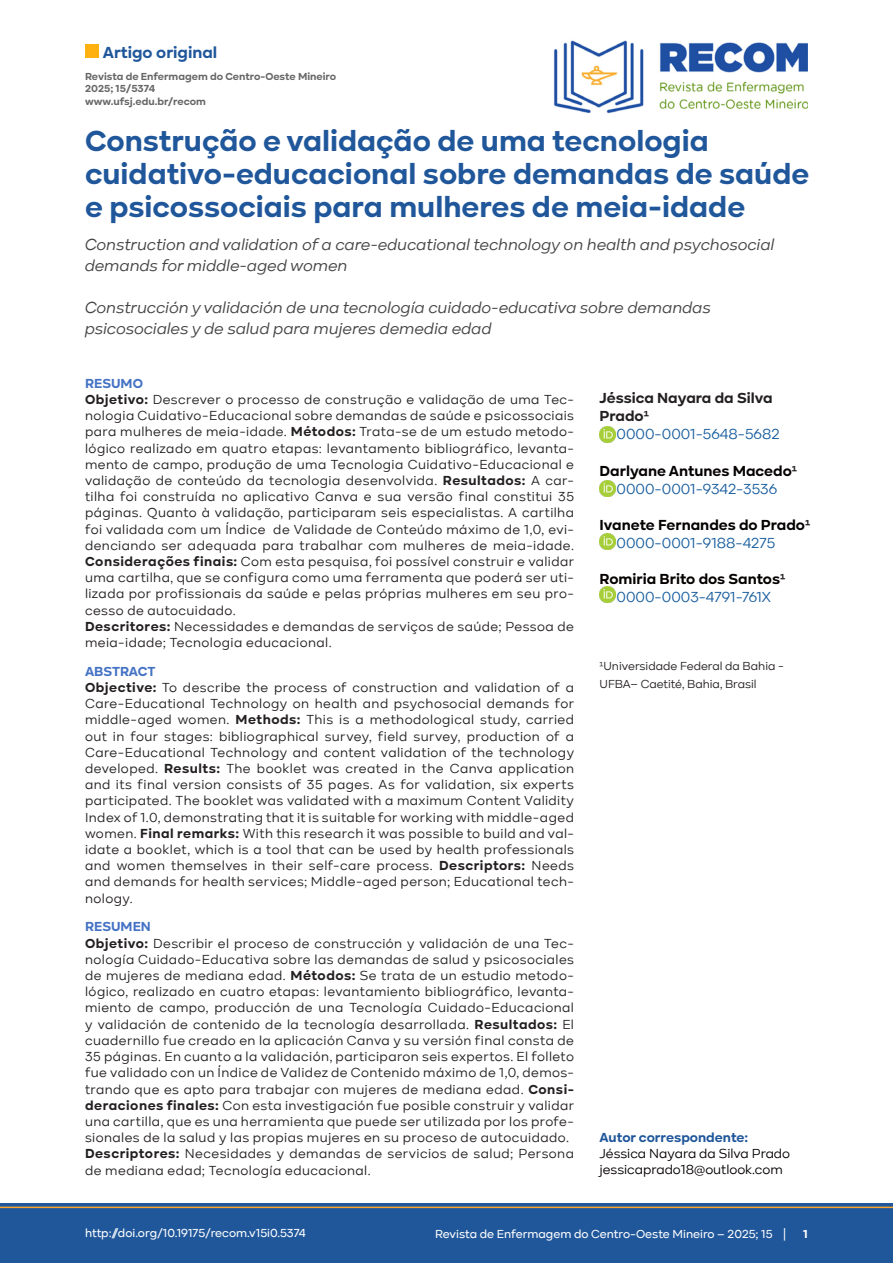
<style>
.page{position:relative;width:893px;height:1263px;background:#fff}
.page>*{position:absolute;margin:0;border:0;box-sizing:border-box;transform-origin:0 0}
.Titulo_principal{font:700 30px/33px "Kinetika";color:#20579b}
.Titulos_linguas{font:italic 16.5px/21px "Kinetika";color:#454545}
.t1{font:700 16.5px "Kinetika";color:#20579b}
.Body_Text_2{font:700 15px "Kinetika";color:#050000}
.Body_Text_2-2{font:15px "Kinetika";color:#175d9e}
.Nome_autor{font:700 15px/18px "Kinetika";color:#231f20}
.Orcid{font:15px "Kinetika";color:#175d9e}
.Texto_resumo{font:13.5px/16.2px "Kinetika";letter-spacing:.03em;color:#231f20;text-align:justify}
.Body_Text_2-3{font:13.5px "Kinetika";color:#050000}
.Tit__Resuno{font:700 13.5px "Kinetika";color:#4472c4}
.Body_Text_2-4{font:700 13.5px "Kinetika";color:#20579b}
.t2{font:500 12px "Kinetika";color:#fff}
.Universidades_certo{font:12px/18px "Kinetika";color:#231f20}
.t3{font:700 12px "Kinetika";color:#fff}
.t4{font:700 10.5px "Kinetika";color:#676767}
.s1{font-weight:700}
.s2{color:#231f20}
</style>
<div class="page">
<div style="left:0;top:1203px;width:893px;height:60px;background:#20579b"></div>
<hr style="left:0;top:1206px;width:893px;height:2px;background:#f9a42e">
<img style="left:553px;top:40px;width:255px;height:74px">
<div style="left:85px;top:45px;width:14px;height:13px;background:#ffb111"></div>
<img style="left:599px;top:480px;width:16px;height:16px">
<img style="left:599px;top:533px;width:16px;height:16px">
<img style="left:599px;top:587px;width:16px;height:16px">
<img style="left:599px;top:426px;width:16px;height:16px">
<p class="t1" style="left:103px;top:43px;width:116px">Artigo original</p>
<p class="t4" style="left:85px;top:70px;width:253px">Revista de Enfermagem do Centro-Oeste Mineiro</p>
<p class="t4" style="left:85px;top:82px;width:72px">2025; 15/5374</p>
<p class="t4" style="left:85px;top:95px;width:123px">www.ufsj.edu.br/recom</p>
<p class="Titulo_principal" style="left:85px;top:124px;width:726px">Construção e validação de uma tecnologia cuidativo-educacional sobre demandas de saúde e psicossociais para mulheres de meia-idade</p>
<p class="Titulos_linguas" style="left:85px;top:234px;width:691px">Construction and validation of a care-educational technology on health and psychosocial demands for middle-aged women</p>
<p class="Titulos_linguas" style="left:85px;top:297px;width:627px">Construcción y validación de una tecnología cuidado-educativa sobre demandas psicosociales y de salud para mujeres demedia edad</p>
<p class="Tit__Resuno" style="left:85px;top:375px;width:59px">RESUMO</p>
<p class="Texto_resumo" style="left:85px;top:391px;width:491px"><span class="s1">Objetivo:</span> Descrever o processo de construção e validação de uma Tec&shy;nologia Cuidativo-Educacional sobre demandas de saúde e psicossociais para mulheres de meia-idade. <span class="s1">Métodos:</span> Trata-se de um estudo metodo&shy;lógico realizado em quatro etapas: levantamento bibliográfico, levanta&shy;mento de campo, produção de uma Tecnologia Cuidativo-Educacional e validação de conteúdo da tecnologia desenvolvida. <span class="s1">Resultados:</span> A car&shy;tilha foi construída no aplicativo Canva e sua versão final constitui 35 páginas. Quanto à validação, participaram seis especialistas. A cartilha foi validada com um Índice de Validade de Conteúdo máximo de 1,0, evi&shy;denciando ser adequada para trabalhar com mulheres de meia-idade.<br><span class="s1">Considerações finais:</span> Com esta pesquisa, foi possível construir e validar uma cartilha, que se configura como uma ferramenta que poderá ser uti&shy;lizada por profissionais da saúde e pelas próprias mulheres em seu pro&shy;cesso de autocuidado.</p>
<p class="Texto_resumo" style="left:85px;top:618px;width:490px"><span class="s1">Descritores:</span> Necessidades e demandas de serviços de saúde; Pessoa de meia-idade; Tecnologia educacional.</p>
<p class="Tit__Resuno" style="left:85px;top:663px;width:72px">ABSTRACT</p>
<p class="Texto_resumo" style="left:85px;top:679px;width:491px"><span class="s1">Objective:</span> To describe the process of construction and validation of a Care-Educational Technology on health and psychosocial demands for middle-aged women. <span class="s1">Methods:</span> This is a methodological study, carried out in four stages: bibliographical survey, field survey, production of a Care-Educational Technology and content validation of the technology developed. <span class="s1">Results:</span> The booklet was created in the Canva application and its final version consists of 35 pages. As for validation, six experts participated. The booklet was validated with a maximum Content Validity Index of 1.0, demonstrating that it is suitable for working with middle-aged women. <span class="s1">Final remarks:</span> With this research it was possible to build and val&shy;idate a booklet, which is a tool that can be used by health professionals and women themselves in their self-care process. <span class="s1">Descriptors:</span> Needs and demands for health services; Middle-aged person; Educational tech&shy;nology.</p>
<p class="Tit__Resuno" style="left:85px;top:919px;width:67px">RESUMEN</p>
<p class="Texto_resumo" style="left:85px;top:935px;width:490px"><span class="s1">Objetivo:</span> Describir el proceso de construcción y validación de una Tec&shy;nología Cuidado-Educativa sobre las demandas de salud y psicosociales de mujeres de mediana edad. <span class="s1">Métodos:</span> Se trata de un estudio metodo&shy;lógico, realizado en cuatro etapas: levantamiento bibliográfico, levanta&shy;miento de campo, producción de una Tecnología Cuidado-Educacional y validación de contenido de la tecnología desarrollada. <span class="s1">Resultados:</span> El cuadernillo fue creado en la aplicación Canva y su versión final consta de 35 páginas. En cuanto a la validación, participaron seis expertos. El folleto fue validado con un Índice de Validez de Contenido máximo de 1,0, demos&shy;trando que es apto para trabajar con mujeres de mediana edad. <span class="s1">Consi&shy;deraciones finales:</span> Con esta investigación fue posible construir y validar una cartilla, que es una herramienta que puede ser utilizada por los profe&shy;sionales de la salud y las propias mujeres en su proceso de autocuidado.</p>
<p class="Texto_resumo" style="left:85px;top:1145px;width:490px"><span class="s1">Descriptores:</span> Necesidades y demandas de servicios de salud; Persona de mediana edad; Tecnología educacional.</p>
<p class="Nome_autor" style="left:600px;top:389px;width:175px">Jéssica Nayara da Silva<br>Prado1</p>
<p class="Orcid" style="left:617px;top:426px;width:165px">0000-0001-5648-5682</p>
<p class="Body_Text_2" style="left:600px;top:461px;width:199px">Darlyane Antunes Macedo<span class="s2">1</span></p>
<p class="Body_Text_2-2" style="left:617px;top:480px;width:162px">0000-0001-9342-3536</p>
<p class="Body_Text_2" style="left:600px;top:515px;width:212px">Ivanete Fernandes do Prado<span class="s2">1</span></p>
<p class="Body_Text_2-2" style="left:617px;top:534px;width:160px">0000-0001-9188-4275</p>
<p class="Body_Text_2" style="left:600px;top:569px;width:187px">Romiria Brito dos Santos<span class="s2">1</span></p>
<p class="Body_Text_2-2" style="left:617px;top:588px;width:156px">0000-0003-4791-761X</p>
<p class="Universidades_certo" style="left:600px;top:657px;width:186px">1Universidade Federal da Bahia -<br>UFBA– Caetité, Bahia, Brasil</p>
<p class="Body_Text_2-4" style="left:600px;top:1129px;width:150px">Autor correspondente:</p>
<p class="Body_Text_2-3" style="left:600px;top:1145px;width:192px">Jéssica Nayara da Silva Prado</p>
<p class="Body_Text_2-3" style="left:600px;top:1162px;width:185px">jessicaprado18@outlook.com</p>
<p class="t2" style="left:85px;top:1226px;width:223px">http://doi.org/10.19175/recom.v15i0.5374</p>
<p class="t2" style="left:435px;top:1227px;width:353px">Revista de Enfermagem do Centro-Oeste Mineiro – 2025; 15 |</p>
<p class="t3" style="left:803px;top:1227px;width:6px">1</p>
</div>
